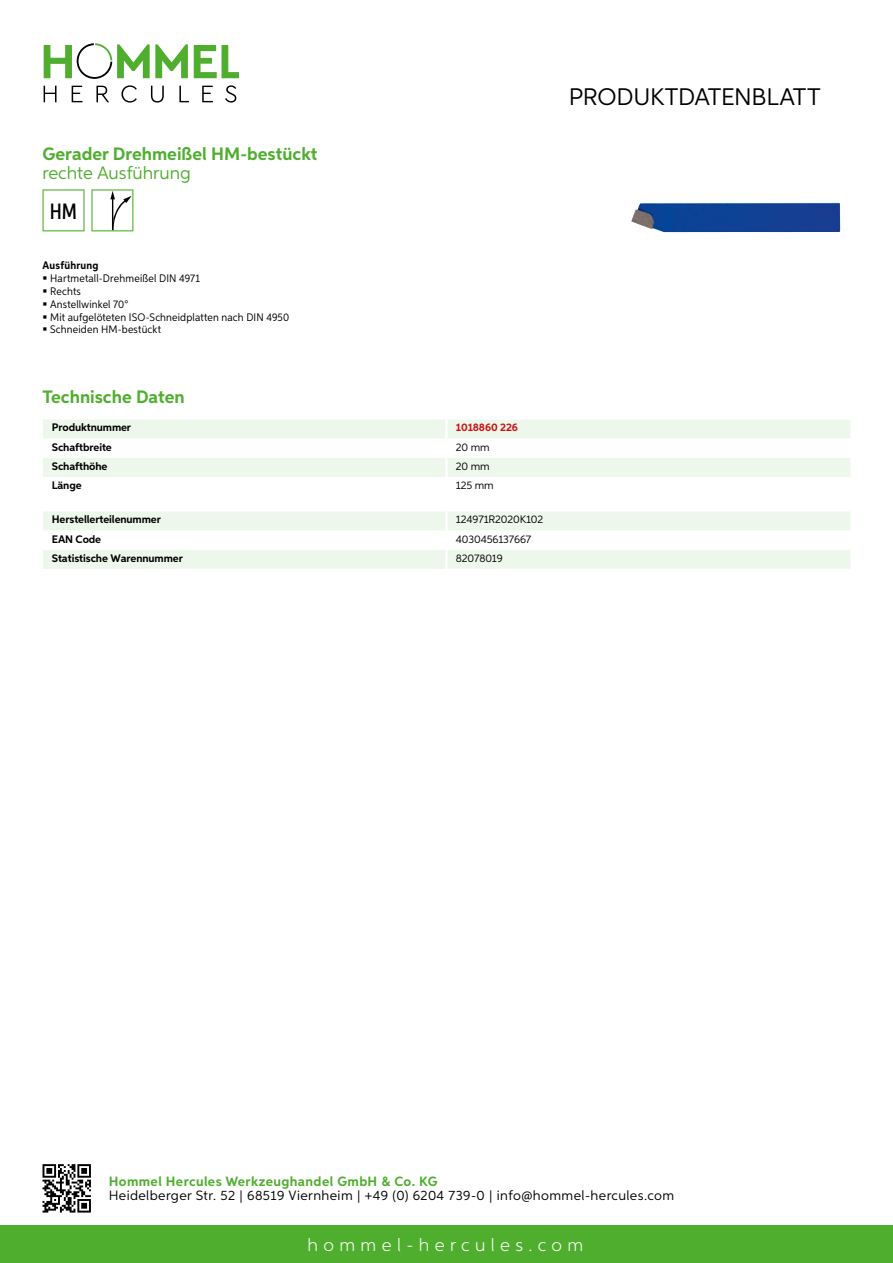
<style>
.page{position:relative;width:893px;height:1263px;background:#fff}
.page>*{position:absolute;margin:0;border:0;box-sizing:border-box;transform-origin:0 0}
.t1{font:24px "Aspira";letter-spacing:-.01em;color:#000}
.t2{font:500 22.2px "Aspira XX Nar";color:#000}
.t3{font:700 18px "Aspira";color:#50ae2f}
.t4{font:300 18px "Aspira";letter-spacing:.3em;color:#fff}
.t5{font:18px "Aspira";color:#50ae2f}
.t6{font:13.5px "Aspira";letter-spacing:.03em;color:#000}
.t7{font:700 13.5px "Aspira";letter-spacing:.03em;color:#50ae2f}
.t8{font:10.95px/12.8px "Aspira Nar";letter-spacing:.015em;color:#000}
.t9{font:700 10.95px "Aspira";letter-spacing:-.01em;color:#000}
.t10{font:10.95px "Aspira";letter-spacing:-.01em;color:#000}
.t11{font:700 10.95px "Aspira";letter-spacing:-.01em;color:#cd1013}
.t12{font:700 10.95px "Aspira Nar";letter-spacing:.02em;color:#000}
</style>
<div class="page">
<div style="left:0;top:1226px;width:893px;height:37px;background:#50ae2f"></div>
<svg style="left:43px;top:1164px;width:48px;height:48px"></svg>
<svg style="left:194px;top:45px;width:45px;height:33px"></svg>
<svg style="left:44px;top:43px;width:144px;height:36px"></svg>
<svg style="left:44px;top:86px;width:13px;height:16px"></svg>
<svg style="left:72px;top:86px;width:10px;height:16px"></svg>
<svg style="left:96px;top:86px;width:13px;height:16px"></svg>
<svg style="left:121px;top:85px;width:16px;height:18px"></svg>
<svg style="left:151px;top:86px;width:13px;height:17px"></svg>
<svg style="left:179px;top:86px;width:10px;height:16px"></svg>
<svg style="left:202px;top:86px;width:11px;height:16px"></svg>
<svg style="left:225px;top:85px;width:11px;height:18px"></svg>
<div style="left:43px;top:420px;width:807px;height:18px;background:#eef7eb"></div>
<div style="left:43px;top:458px;width:807px;height:19px;background:#eef7eb"></div>
<hr style="left:445px;top:419px;width:3px;height:20px;background:#fff">
<hr style="left:445px;top:458px;width:3px;height:19px;background:#fff">
<svg style="left:43px;top:511px;width:807px;height:58px"></svg>
<hr style="left:445px;top:550px;width:3px;height:19px;background:#fff">
<svg style="left:43px;top:189px;width:42px;height:42px"></svg>
<svg style="left:91px;top:189px;width:42px;height:42px"></svg>
<img style="left:631px;top:203px;width:209px;height:29px">
<h3 class="t3" style="left:43px;top:142px;width:277px">Gerader Drehmeißel HM-bestückt</h3>
<h3 class="t5" style="left:43px;top:162px;width:150px">rechte Ausführung</h3>
<h2 class="t2" style="left:50px;top:197px;width:29px">HM</h2>
<p class="t12" style="left:43px;top:259px;width:58px">Ausführung</p>
<p class="t8" style="left:50px;top:272px;width:241px">Hartmetall-Drehmeißel DIN 4971<br>Rechts<br>Anstellwinkel 70°<br>Mit aufgelöteten ISO-Schneidplatten nach DIN 4950<br>Schneiden HM-bestückt</p>
<h3 class="t3" style="left:43px;top:385px;width:144px">Technische Daten</h3>
<p class="t9" style="left:52px;top:421px;width:81px">Produktnummer</p>
<p class="t11" style="left:456px;top:421px;width:64px">1018860 226</p>
<p class="t9" style="left:52px;top:440px;width:61px">Schaftbreite</p>
<p class="t10" style="left:456px;top:440px;width:35px">20 mm</p>
<p class="t9" style="left:52px;top:459px;width:57px">Schafthöhe</p>
<p class="t10" style="left:456px;top:459px;width:35px">20 mm</p>
<p class="t9" style="left:52px;top:478px;width:31px">Länge</p>
<p class="t10" style="left:456px;top:478px;width:39px">125 mm</p>
<p class="t9" style="left:52px;top:513px;width:111px">Herstellerteilenummer</p>
<p class="t10" style="left:456px;top:513px;width:89px">124971R2020K102</p>
<p class="t9" style="left:52px;top:532px;width:51px">EAN Code</p>
<p class="t10" style="left:456px;top:532px;width:77px">4030456137667</p>
<p class="t9" style="left:52px;top:551px;width:132px">Statistische Warennummer</p>
<p class="t10" style="left:456px;top:551px;width:48px">82078019</p>
<h1 class="t1" style="left:569px;top:82px;width:253px">Produktdatenblatt</h1>
<p class="t7" style="left:109px;top:1172px;width:330px">Hommel Hercules Werkzeughandel GmbH &amp; Co. KG</p>
<p class="t6" style="left:109px;top:1187px;width:567px">Heidelberger Str. 52 | 68519 Viernheim | +49 (0) 6204 739-0 | info@hommel-hercules.com</p>
<h3 class="t4" style="left:307px;top:1234px;width:277px">hommel-hercules.com</h3>
</div>
